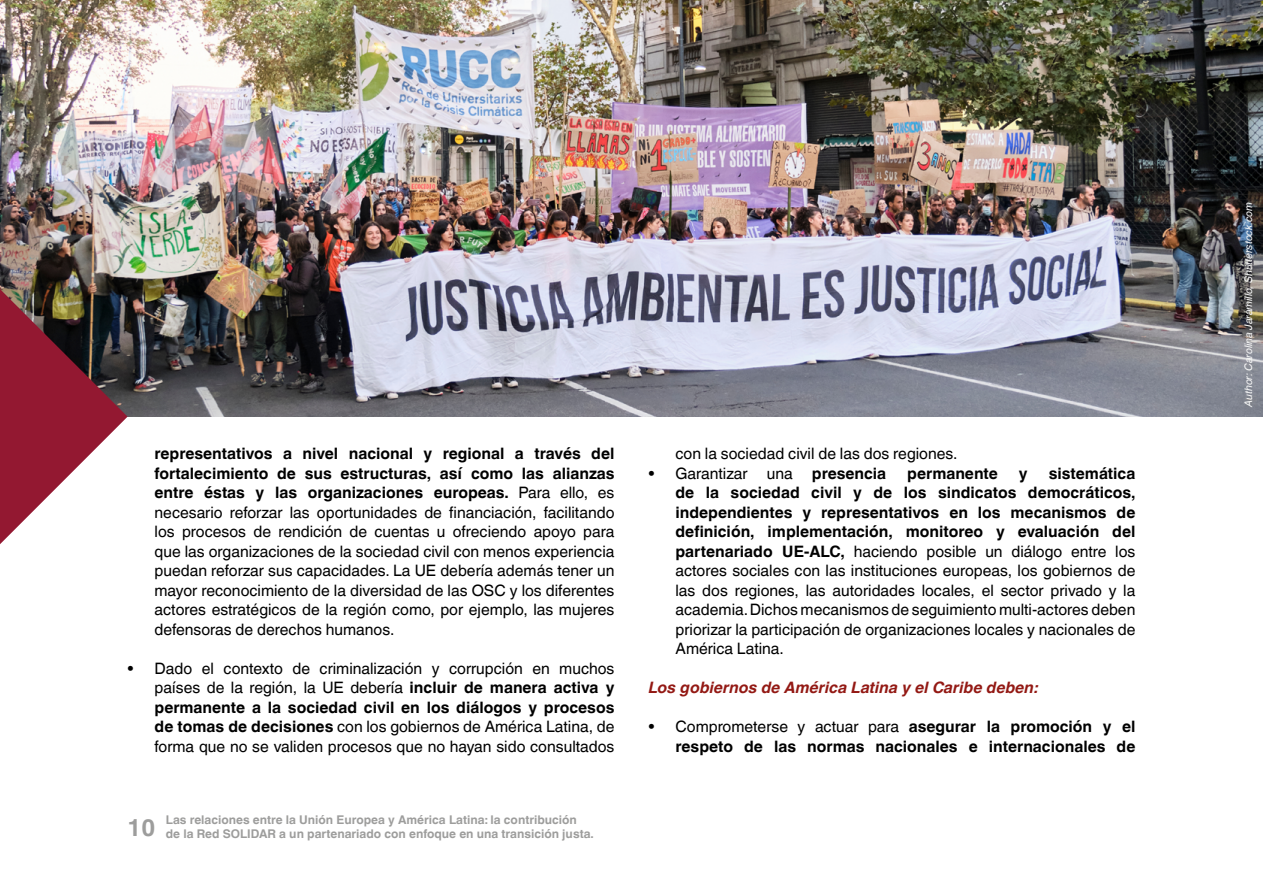
<style>
.page{position:relative;width:1263px;height:893px;background:#fff}
.page>*{position:absolute;margin:0;border:0;box-sizing:border-box;transform-origin:0 0}
.t1{font:700 24px "Helvetica World";color:#9d9d9c}
.t2{font:15.75px/19.5px "Helvetica World";color:#000;text-align:justify}
.t3{font:700 15.75px/19.5px "Helvetica World";color:#000;text-align:right}
.t4{font:italic 700 15.75px "Helvetica World";color:#931914}
.t5{font:700 12px/14.4px "Helvetica World";color:#9d9d9c}
.t6{font:italic 10.5px "Helvetica World";color:#f6f6f6}
.s1{font-weight:700}
.s2{font-weight:400}
</style>
<div class="page">
<img style="left:0;top:0;width:1263px;height:417px">
<svg style="left:0;top:289px;width:128px;height:255px"></svg>
<p class="t2" style="left:155px;top:444px;width:461px"><span class="s1">representativos a nivel nacional y regional a través del fortalecimiento de sus estructuras, así como las alianzas entre éstas y las organizaciones europeas.</span> Para ello, es necesario reforzar las oportunidades de financiación, facilitando los procesos de rendición de cuentas u ofreciendo apoyo para que las organizaciones de la sociedad civil con menos experiencia puedan reforzar sus capacidades. La UE debería además tener un mayor reconocimiento de la diversidad de las OSC y los diferentes actores estratégicos de la región como, por ejemplo, las mujeres defensoras de derechos humanos.</p>
<p class="t2" style="left:155px;top:658px;width:461px;text-indent:-27px">• Dado el contexto de criminalización y corrupción en muchos países de la región, la UE debería <span class="s1">incluir de manera activa y permanente a la sociedad civil en los diálogos y procesos de tomas de decisiones</span> con los gobiernos de América Latina, de forma que no se validen procesos que no hayan sido consultados</p>
<h1 class="t1" style="left:128px;top:813px;width:29px">10</h1>
<p class="t5" style="left:166px;top:813px;width:429px">Las relaciones entre la Unión Europea y América Latina: la contribución de la Red SOLIDAR a un partenariado con enfoque en una transición justa.</p>
<p class="t2" style="left:675px;top:444px;width:284px">con la sociedad civil de las dos regiones.</p>
<p class="t2" style="left:648px;top:463px;width:239px">• Garantizar una <span class="s1">presencia</span></p>
<p class="t3" style="left:907px;top:463px;width:92px">permanente</p>
<p class="t3" style="left:1019px;top:463px;width:10px">y</p>
<p class="t2" style="left:675px;top:463px;width:461px;text-indent:373px"><span class="s1">sistemática de la sociedad civil y de los sindicatos democráticos, independientes y representativos en los mecanismos de definición, implementación, monitoreo y evaluación del partenariado UE-ALC,</span> haciendo posible un diálogo entre los actores sociales con las instituciones europeas, los gobiernos de las dos regiones, las autoridades locales, el sector privado y la academia. Dichos mecanismos de seguimiento multi-actores deben priorizar la participación de organizaciones locales y nacionales de América Latina.</p>
<p class="t4" style="left:648px;top:678px;width:391px">Los gobiernos de América Latina y el Caribe deben:</p>
<p class="t3" style="left:648px;top:717px;width:488px"><span class="s2">• Comprometerse y actuar para</span> asegurar la promoción y el respeto de las normas nacionales e internacionales de</p>
<p class="t6" style="left:1242px;top:407px;width:206px;rotate:-90deg">Author: Carolina Jaramillo, Shutterstock.com</p>
</div>
